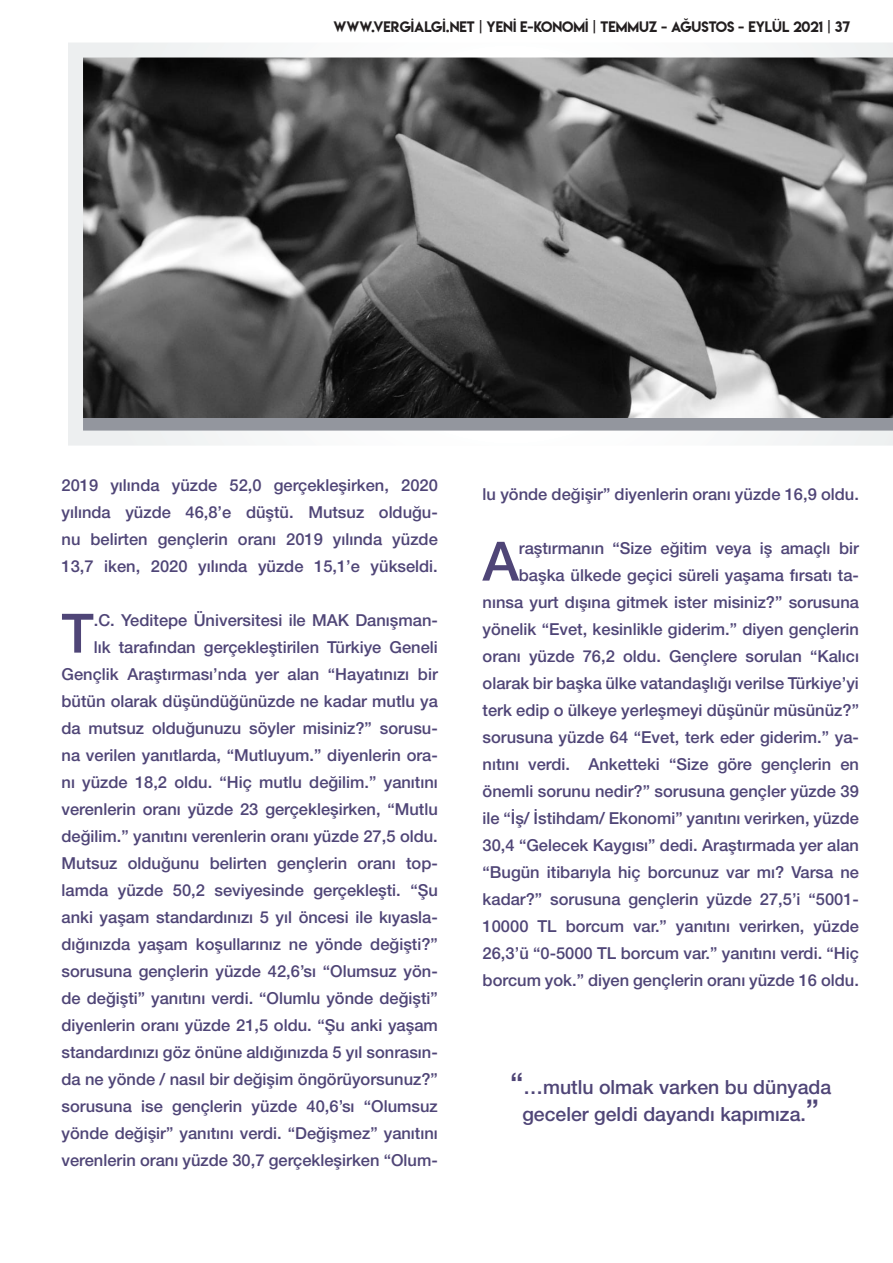
<style>
.page{position:relative;width:893px;height:1263px;background:#fff}
.page>*{position:absolute;margin:0;border:0;box-sizing:border-box;transform-origin:0 0}
.t1{font:500 54.3px "Helvetica Neue";color:#2e225d}
.t2{font:500 19.5px/27px "Helvetica Neue";color:#2e225d;text-align:center}
.t3{font:500 16.5px/27px "Helvetica Neue";color:#2e225d;text-align:right}
.t4{font:13.5px "Lemon Milk";color:#231f20}
.s1{font-size:30px}
</style>
<div class="page">
<svg style="left:68px;top:43px;width:825px;height:403px;background:#676868"></svg>
<p class="t4" style="left:333px;top:17px;width:518px">WWW.VERGIALGI.NET | YENİ E-KONOMİ | TEMMUZ - AĞUSTOS - EYLÜL 2021 | 37</p>
<p class="t3" style="left:62px;top:470px;width:378px;text-align:justify">2019 yılında yüzde 52,0 gerçekleşirken, 2020 yılında yüzde 46,8’e düştü. Mutsuz olduğu&shy;nu belirten gençlerin oranı 2019 yılında yüzde 13,7 iken, 2020 yılında yüzde 15,1’e yükseldi.</p>
<h1 class="t1" style="left:62px;top:590px;width:34px">T</h1>
<p class="t3" style="left:62px;top:605px;width:378px">.C. Yeditepe Üniversitesi ile MAK Danışman-<br>lık tarafından gerçekleştirilen Türkiye Geneli Gençlik Araştırması’nda yer alan “Hayatınızı bir bütün olarak düşündüğünüzde ne kadar mutlu ya da mutsuz olduğunuzu söyler misiniz?” sorusu&shy;na verilen yanıtlarda, “Mutluyum.” diyenlerin ora&shy;nı yüzde 18,2 oldu. “Hiç mutlu değilim.” yanıtını verenlerin oranı yüzde 23 gerçekleşirken, “Mutlu değilim.” yanıtını verenlerin oranı yüzde 27,5 oldu.<br>Mutsuz olduğunu belirten gençlerin oranı top&shy;lamda yüzde 50,2 seviyesinde gerçekleşti. “Şu anki yaşam standardınızı 5 yıl öncesi ile kıyasla&shy;dığınızda yaşam koşullarınız ne yönde değişti?” sorusuna gençlerin yüzde 42,6’sı “Olumsuz yön&shy;de değişti” yanıtını verdi. “Olumlu yönde değişti” diyenlerin oranı yüzde 21,5 oldu. “Şu anki yaşam standardınızı göz önüne aldığınızda 5 yıl sonrasın&shy;da ne yönde / nasıl bir değişim öngörüyorsunuz?” sorusuna ise gençlerin yüzde 40,6’sı “Olumsuz yönde değişir” yanıtını verdi. “Değişmez” yanıtını verenlerin oranı yüzde 30,7 gerçekleşirken “Olum-</p>
<p class="t3" style="left:483px;top:479px;width:378px">lu yönde değişir” diyenlerin oranı yüzde 16,9 oldu.</p>
<h1 class="t1" style="left:483px;top:518px;width:38px">A</h1>
<p class="t3" style="left:483px;top:533px;width:378px">raştırmanın “Size eğitim veya iş amaçlı bir başka ülkede geçici süreli yaşama fırsatı ta&shy;nınsa yurt dışına gitmek ister misiniz?” sorusuna yönelik “Evet, kesinlikle giderim.” diyen gençlerin oranı yüzde 76,2 oldu. Gençlere sorulan “Kalıcı olarak bir başka ülke vatandaşlığı verilse Türkiye’yi terk edip o ülkeye yerleşmeyi düşünür müsünüz?” sorusuna yüzde 64 “Evet, terk eder giderim.” ya&shy;nıtını verdi. Anketteki “Size göre gençlerin en önemli sorunu nedir?” sorusuna gençler yüzde 39 ile “İş/ İstihdam/ Ekonomi” yanıtını verirken, yüzde 30,4 “Gelecek Kaygısı” dedi. Araştırmada yer alan “Bugün itibarıyla hiç borcunuz var mı? Varsa ne kadar?” sorusuna gençlerin yüzde 27,5’i “5001- 10000 TL borcum var.” yanıtını verirken, yüzde 26,3’ü “0-5000 TL borcum var.” yanıtını verdi. “Hiç borcum yok.” diyen gençlerin oranı yüzde 16 oldu.</p>
<p class="t2" style="left:510px;top:1072px;width:323px"><span class="s1">“</span>…mutlu olmak varken bu dünyada geceler geldi dayandı kapımıza.<span class="s1">”</span></p>
</div>
